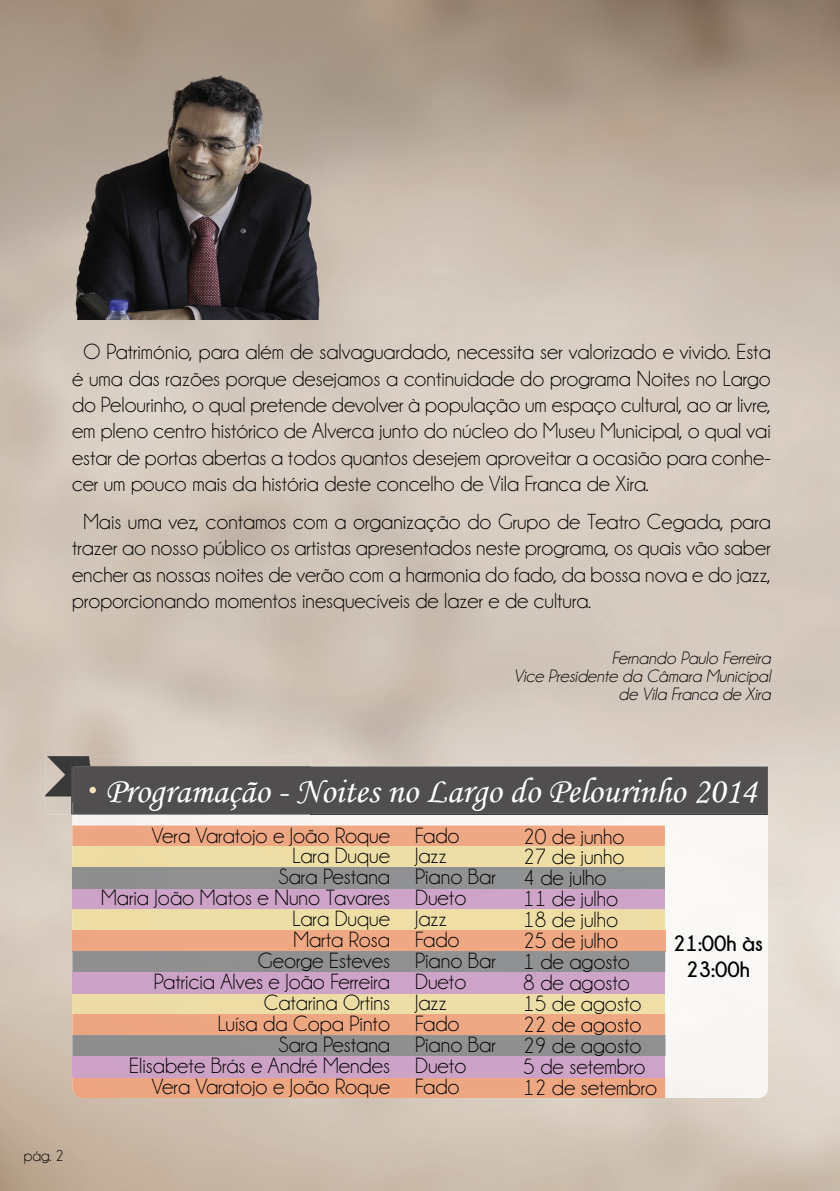
<style>
.page{position:relative;width:840px;height:1191px;background:#fff}
.page>*{position:absolute;margin:0;border:0;box-sizing:border-box;transform-origin:0 0}
.t1{font:36px "Monotype Corsiva";color:#fff}
.t2{font:22.2px/21px "Champagne&Limousines";color:#000;text-align:right}
.t3{font:700 22.2px/26.6px "Champagne&Limousines";color:#000;text-align:center}
.t4{font:22px/26.4px "Champagne&Limousines";color:#000;text-align:justify}
.t5{font:italic 18px/18px "Champagne&Limousines";color:#000;text-align:right}
.t6{font:16px "Champagne&Limousines";color:#000}
</style>
<div class="page">
<img style="left:0;top:0;width:839px;height:1191px">
<img style="left:75px;top:75px;width:245px;height:245px">
<div style="left:72px;top:814px;width:695px;height:284px;background:#f9f8f6"></div>
<img style="left:72px;top:825px;width:593px;height:273px">
<div style="left:152px;top:828px;width:237px;height:19px;background:#efa784"></div>
<img style="left:72px;top:846px;width:80px;height:1px">
<div style="left:294px;top:847px;width:95px;height:19px;background:#eddda6"></div>
<svg style="left:72px;top:825px;width:1px;height:84px"></svg>
<img style="left:72px;top:867px;width:592px;height:1px">
<img style="left:72px;top:951px;width:592px;height:1px">
<svg style="left:72px;top:951px;width:1px;height:63px"></svg>
<img style="left:72px;top:972px;width:592px;height:1px">
<img style="left:72px;top:1035px;width:592px;height:1px">
<svg style="left:72px;top:1057px;width:1px;height:20px"></svg>
<img style="left:72px;top:1077px;width:592px;height:1px">
<img style="left:72px;top:1056px;width:592px;height:1px">
<div style="left:310px;top:766px;width:457px;height:48px;background:#504e4f"></div>
<img style="left:45px;top:756px;width:265px;height:58px">
<div style="left:73px;top:766px;width:237px;height:48px;background:#504e4f"></div>
<hr style="left:310px;top:814px;width:457px;height:1px;background:#393a39">
<p class="t4" style="left:72px;top:339px;width:699px;text-indent:11px">O Património, para além de salvaguardado, necessita ser valorizado e vivido. Esta é uma das razões porque desejamos a continuidade do programa Noites no Largo do Pelourinho, o qual pretende devolver à população um espaço cultural, ao ar livre, em pleno centro histórico de Alverca junto do núcleo do Museu Municipal, o qual vai estar de portas abertas a todos quantos desejem aproveitar a ocasião para conhe&shy;cer um pouco mais da história deste concelho de Vila Franca de Xira.</p>
<p class="t4" style="left:72px;top:508px;width:699px;text-indent:11px">Mais uma vez, contamos com a organização do Grupo de Teatro Cegada, para trazer ao nosso público os artistas apresentados neste programa, os quais vão saber encher as nossas noites de verão com a harmonia do fado, da bossa nova e do jazz, proporcionando momentos inesquecíveis de lazer e de cultura.</p>
<p class="t5" style="left:513px;top:649px;width:258px">Fernando Paulo Ferreira<br>Vice Presidente da Câmara Municipal de Vila Franca de Xira</p>
<p class="t6" style="left:24px;top:1147px;width:42px">pág. 2</p>
<h1 class="t1" style="left:105px;top:768px;width:652px">Programação - Noites no Largo do Pelourinho 2014</h1>
<p class="t2" style="left:415px;top:825px;width:82px;text-align:left">Fado<br>Jazz<br>Piano Bar<br>Dueto<br>Jazz<br>Fado<br>Piano Bar<br>Dueto<br>Jazz<br>Fado<br>Piano Bar<br>Dueto<br>Fado</p>
<p class="t2" style="left:152px;top:826px;width:239px;line-height:20px">Vera Varatojo e João Roque<br>Lara Duque</p>
<p class="t2" style="left:101px;top:887px;width:290px">Maria João Matos e Nuno Tavares</p>
<p class="t2" style="left:523px;top:826px;width:135px;text-align:left">20 de junho<br>27 de junho<br>4 de julho<br>11 de julho<br>18 de julho<br>25 de julho<br>1 de agosto<br>8 de agosto<br>15 de agosto<br>22 de agosto<br>29 de agosto<br>5 de setembro<br>12 de setembro</p>
<p class="t2" style="left:278px;top:866px;width:113px">Sara Pestana</p>
<p class="t2" style="left:129px;top:908px;width:262px">Lara Duque<br>Marta Rosa<br>George Esteves<br>Patricia Alves e João Ferreira<br>Catarina Ortins<br>Luísa da Copa Pinto<br>Sara Pestana<br>Elisabete Brás e André Mendes<br>Vera Varatojo e João Roque</p>
<p class="t3" style="left:672px;top:929px;width:92px">21:00h às<br>23:00h</p>
</div>
